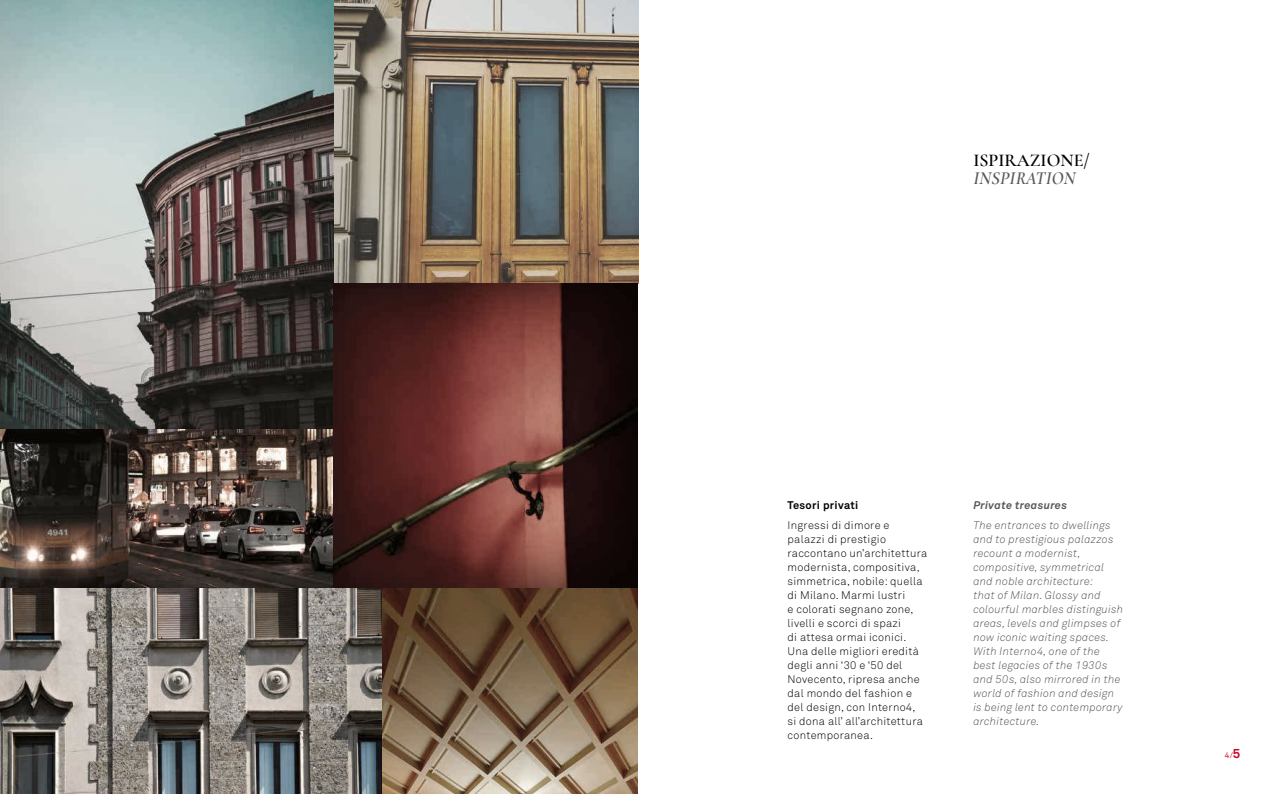
<style>
.page{position:relative;width:1276px;height:794px;background:#fff}
.page>*{position:absolute;margin:0;border:0;box-sizing:border-box;transform-origin:0 0}
.t1{font:600 18px "Cormorant Garamond";color:#000}
.t2{font:italic 600 18px "Cormorant Garamond";letter-spacing:.01em;color:#595654}
.t3{font:300 11px/14px "Akkurat Std";letter-spacing:.025em;color:#000}
.t4{font:italic 300 11px/14px "Akkurat Std";letter-spacing:.025em;color:#595654}
.t5{font:italic 700 11px "Akkurat Std";letter-spacing:.03em;color:#595654}
.t6{font:700 11px "Akkurat Std";letter-spacing:.03em;color:#000}
.t7{font:8px "Akkurat Std";color:#c9072c}
.s1{font-weight:700;font-size:13px}
</style>
<div class="page">
<img style="left:0;top:0;width:638px;height:794px">
<h1 class="t1" style="left:973px;top:153px;width:118px">ISPIRAZIONE/</h1>
<h1 class="t2" style="left:973px;top:167px;width:104px">INSPIRATION</h1>
<p class="t6" style="left:787px;top:501px;width:72px">Tesori privati</p>
<p class="t3" style="left:787px;top:519px;width:141px">Ingressi di dimore e palazzi di prestigio raccontano un’architettura modernista, compositiva, simmetrica, nobile: quella di Milano. Marmi lustri<br>e colorati segnano zone, livelli e scorci di spazi<br>di attesa ormai iconici.<br>Una delle migliori eredità degli anni ‘30 e ‘50 del<br>Novecento, ripresa anche dal mondo del fashion e del design, con Interno4,<br>si dona all’ all’architettura contemporanea.</p>
<p class="t5" style="left:973px;top:501px;width:95px">Private treasures</p>
<p class="t4" style="left:973px;top:519px;width:151px">The entrances to dwellings and to prestigious palazzos recount a modernist, compositive, symmetrical and noble architecture:<br>that of Milan. Glossy and colourful marbles distinguish areas, levels and glimpses of now iconic waiting spaces.<br>With Interno4, one of the best legacies of the 1930s and 50s, also mirrored in the world of fashion and design is being lent to contemporary architecture.</p>
<p class="t7" style="left:1225px;top:751px;width:17px">4/<span class="s1">5</span></p>
</div>
